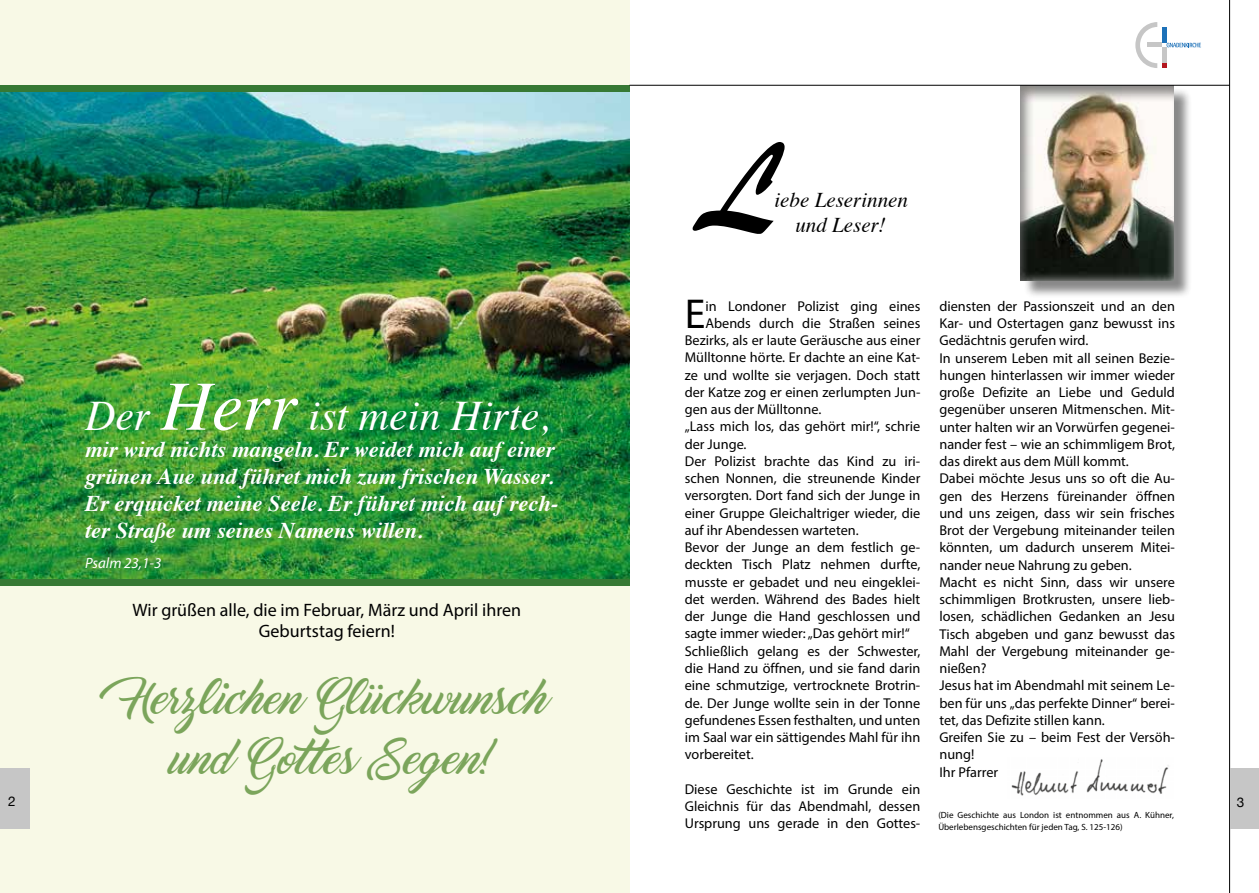
<style>
.page{position:relative;width:1259px;height:893px;background:#fff}
.page>*{position:absolute;margin:0;border:0;box-sizing:border-box;transform-origin:0 0}
.t1{font:italic 42px "Times";color:#fff}
.t2{font:42px "Myriad Pro";color:#000}
.t3{font:36px/60px "Marguerite";color:#7ba55b;text-align:center}
.t4{font:italic 700 22.5px/27px "Times";color:#fff}
.t5{font:italic 21px/25.2px "Times";color:#000;text-align:center}
.t6{font:18px/21px "Myriad Pro";color:#000;text-align:center}
.t7{font:italic 15px "Myriad Pro";color:#fff}
.t8{font:14.25px/17.2px "Myriad Pro";color:#000;text-align:justify}
.t9{font:13.5px "Helvetica Neue";color:#000}
.t10{font:9px/12px "Myriad Pro";color:#000}
.s1{font-size:70.5px}
</style>
<div class="page">
<div style="left:0;top:0;width:629px;height:893px;background:#f8f9e6"></div>
<img style="left:0;top:91px;width:629px;height:488px">
<div style="left:1023px;top:88px;width:169px;height:211px;background:#000;opacity:.47"></div>
<div style="left:1020px;top:84px;width:154px;height:196px;background:#000;opacity:.46"></div>
<img style="left:1011px;top:759px;width:158px;height:37px">
<svg style="left:692px;top:142px;width:92px;height:92px"></svg>
<div style="left:0;top:579px;width:629px;height:6px;background:#367934"></div>
<div style="left:0;top:85px;width:629px;height:6px;background:#367934"></div>
<div style="left:0;top:768px;width:30px;height:61px;background:#c6c6c6"></div>
<hr style="left:1229px;top:0;width:1px;height:893px;background:#000">
<div style="left:1230px;top:768px;width:29px;height:61px;background:#c6c6c6"></div>
<hr style="left:629px;top:85px;width:600px;height:1px;background:#000">
<svg style="left:1135px;top:22px;width:66px;height:46px"></svg>
<h3 class="t5" style="left:774px;top:186px;width:135px">iebe Leserinnen und Leser!</h3>
<h1 class="t2" style="left:685px;top:288px;width:22px">E</h1>
<p class="t8" style="left:705px;top:297px;width:216px">in Londoner Polizist ging eines</p>
<p class="t8" style="left:939px;top:297px;width:237px;text-align:left">diensten der Passionszeit und an den<br>Kar- und Ostertagen ganz bewusst ins<br>Gedächtnis gerufen wird.<br>In unserem Leben mit all seinen Bezie&shy;hungen hinterlassen wir immer wieder große Defizite an Liebe und Geduld gegenüber unseren Mitmenschen. Mit&shy;unter halten wir an Vorwürfen gegenei&shy;nander fest – wie an schimmligem Brot, das direkt aus dem Müll kommt.<br>Dabei möchte Jesus uns so oft die Au&shy;gen des Herzens füreinander öffnen und uns zeigen, dass wir sein frisches<br>Brot der Vergebung miteinander teilen könnten, um dadurch unserem Mitei&shy;nander neue Nahrung zu geben.<br>Macht es nicht Sinn, dass wir unsere schimmligen Brotkrusten, unsere lieb&shy;losen, schädlichen Gedanken an Jesu<br>Tisch abgeben und ganz bewusst das<br>Mahl der Vergebung miteinander ge&shy;nießen?<br>Jesus hat im Abendmahl mit seinem Le&shy;ben für uns „das perfekte Dinner“ berei&shy;tet, das Defizite stillen kann.<br>Greifen Sie zu – beim Fest der Versöh&shy;nung!<br>Ihr Pfarrer</p>
<p class="t8" style="left:705px;top:314px;width:216px">Abends durch die Straßen seines</p>
<p class="t8" style="left:685px;top:331px;width:237px">Bezirks, als er laute Geräusche aus einer</p>
<p class="t8" style="left:685px;top:349px;width:237px">Mülltonne hörte. Er dachte an eine Kat-</p>
<p class="t8" style="left:685px;top:366px;width:237px">ze und wollte sie verjagen. Doch statt</p>
<p class="t8" style="left:685px;top:383px;width:237px">der Katze zog er einen zerlumpten Jun-</p>
<p class="t8" style="left:685px;top:400px;width:138px">gen aus der Mülltonne.</p>
<p class="t8" style="left:685px;top:418px;width:237px">„Lass mich los, das gehört mir!“, schrie</p>
<p class="t8" style="left:685px;top:435px;width:63px">der Junge.</p>
<p class="t8" style="left:685px;top:452px;width:237px">Der Polizist brachte das Kind zu iri-</p>
<p class="t8" style="left:685px;top:469px;width:237px">schen Nonnen, die streunende Kinder</p>
<p class="t8" style="left:685px;top:487px;width:237px">versorgten. Dort fand sich der Junge in</p>
<p class="t8" style="left:685px;top:504px;width:237px">einer Gruppe Gleichaltriger wieder, die</p>
<p class="t8" style="left:685px;top:521px;width:175px">auf ihr Abendessen warteten.</p>
<p class="t8" style="left:685px;top:539px;width:237px">Bevor der Junge an dem festlich ge-</p>
<p class="t8" style="left:685px;top:556px;width:237px">deckten Tisch Platz nehmen durfte,</p>
<p class="t8" style="left:685px;top:573px;width:237px">musste er gebadet und neu eingeklei-</p>
<p class="t8" style="left:685px;top:590px;width:237px">det werden. Während des Bades hielt</p>
<p class="t8" style="left:685px;top:608px;width:237px">der Junge die Hand geschlossen und</p>
<p class="t8" style="left:685px;top:625px;width:226px">sagte immer wieder: „Das gehört mir!“</p>
<p class="t8" style="left:685px;top:642px;width:237px">Schließlich gelang es der Schwester,</p>
<p class="t8" style="left:685px;top:659px;width:237px">die Hand zu öffnen, und sie fand darin</p>
<p class="t8" style="left:685px;top:677px;width:237px">eine schmutzige, vertrocknete Brotrin-</p>
<p class="t8" style="left:685px;top:694px;width:237px">de. Der Junge wollte sein in der Tonne</p>
<p class="t8" style="left:685px;top:711px;width:237px">gefundenes Essen festhalten, und unten</p>
<p class="t8" style="left:685px;top:728px;width:237px">im Saal war ein sättigendes Mahl für ihn</p>
<p class="t8" style="left:685px;top:746px;width:70px">vorbereitet.</p>
<p class="t8" style="left:685px;top:780px;width:237px">Diese Geschichte ist im Grunde ein Gleichnis für das Abendmahl, dessen Ursprung uns gerade in den Gottes-</p>
<h1 class="t1" style="left:85px;top:379px;width:466px">Der <span class="s1">Herr</span> ist mein Hirte,</h1>
<h3 class="t4" style="left:85px;top:434px;width:475px">mir wird nichts mangeln. Er weidet mich auf einer grünen Aue und führet mich zum frischen Wasser.<br>Er erquicket meine Seele. Er führet mich auf rech&shy;ter Straße um seines Namens willen.</h3>
<p class="t7" style="left:85px;top:553px;width:78px">Psalm 23,1-3</p>
<p class="t6" style="left:133px;top:599px;width:390px">Wir grüßen alle, die im Februar, März und April ihren<br>Geburtstag feiern!</p>
<h2 class="t3" style="left:124px;top:671px;width:424px">Herzlichen Glückwunsch und Gottes Segen!</h2>
<p class="t9" style="left:8px;top:791px;width:9px">2</p>
<p class="t9" style="left:1236px;top:792px;width:9px">3</p>
<p class="t10" style="left:938px;top:808px;width:237px">(Die Geschichte aus London ist entnommen aus A. Kühner,<br>Überlebensgeschichten für jeden Tag, S. 125-126)</p>
</div>
